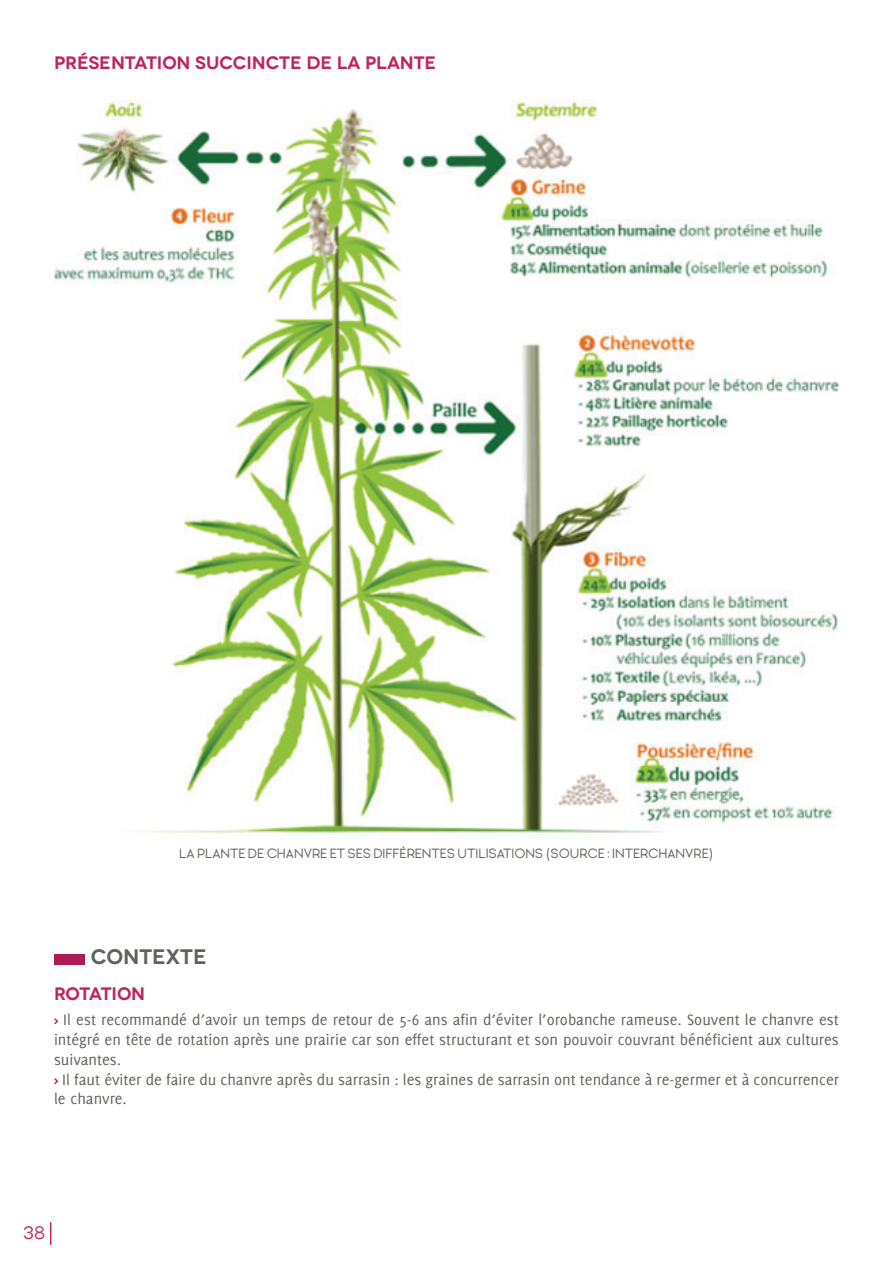
<style>
.page{position:relative;width:893px;height:1263px;background:#fff}
.page>*{position:absolute;margin:0;border:0;box-sizing:border-box;transform-origin:0 0}
.t1{font:600 21px "Novecentowide";color:#5e645b}
.t2{font:600 18px "Novecentowide";letter-spacing:-.005em;color:#bf235d}
.t3{font:18px "Novecentowide";color:#bf235d}
.t4{font:16.5px/19.8px "Delicious";color:#5e645b}
.t5{font:13.35px "Ginora Sans";color:#626860}
.s1{font-weight:700;font-size:15px;color:#ad1d54}
</style>
<div class="page">
<svg style="left:50px;top:1222px;width:1px;height:23px"></svg>
<img style="left:54px;top:100px;width:785px;height:734px">
<div style="left:54px;top:954px;width:30px;height:10px;background:#ad1d54"></div>
<p class="t2" style="left:54px;top:52px;width:384px">PRÉSENTATION SUCCINCTE DE LA PLANTE</p>
<p class="t5" style="left:179px;top:846px;width:536px">LA PLANTE DE CHANVRE ET SES DIFFÉRENTES UTILISATIONS (SOURCE : INTERCHANVRE)</p>
<p class="t1" style="left:91px;top:944px;width:117px">CONTEXTE</p>
<p class="t2" style="left:54px;top:982px;width:93px">ROTATION</p>
<p class="t4" style="left:54px;top:1010px;width:786px"><span class="s1">&gt;</span> Il est recommandé d’avoir un temps de retour de 5-6 ans afin d’éviter l’orobanche rameuse. Souvent le chanvre est intégré en tête de rotation après une prairie car son effet structurant et son pouvoir couvrant bénéficient aux cultures suivantes.<br><span class="s1">&gt;</span> Il faut éviter de faire du chanvre après du sarrasin : les graines de sarrasin ont tendance à re-germer et à concurrencer le chanvre.</p>
<p class="t3" style="left:23px;top:1222px;width:23px">38</p>
</div>
